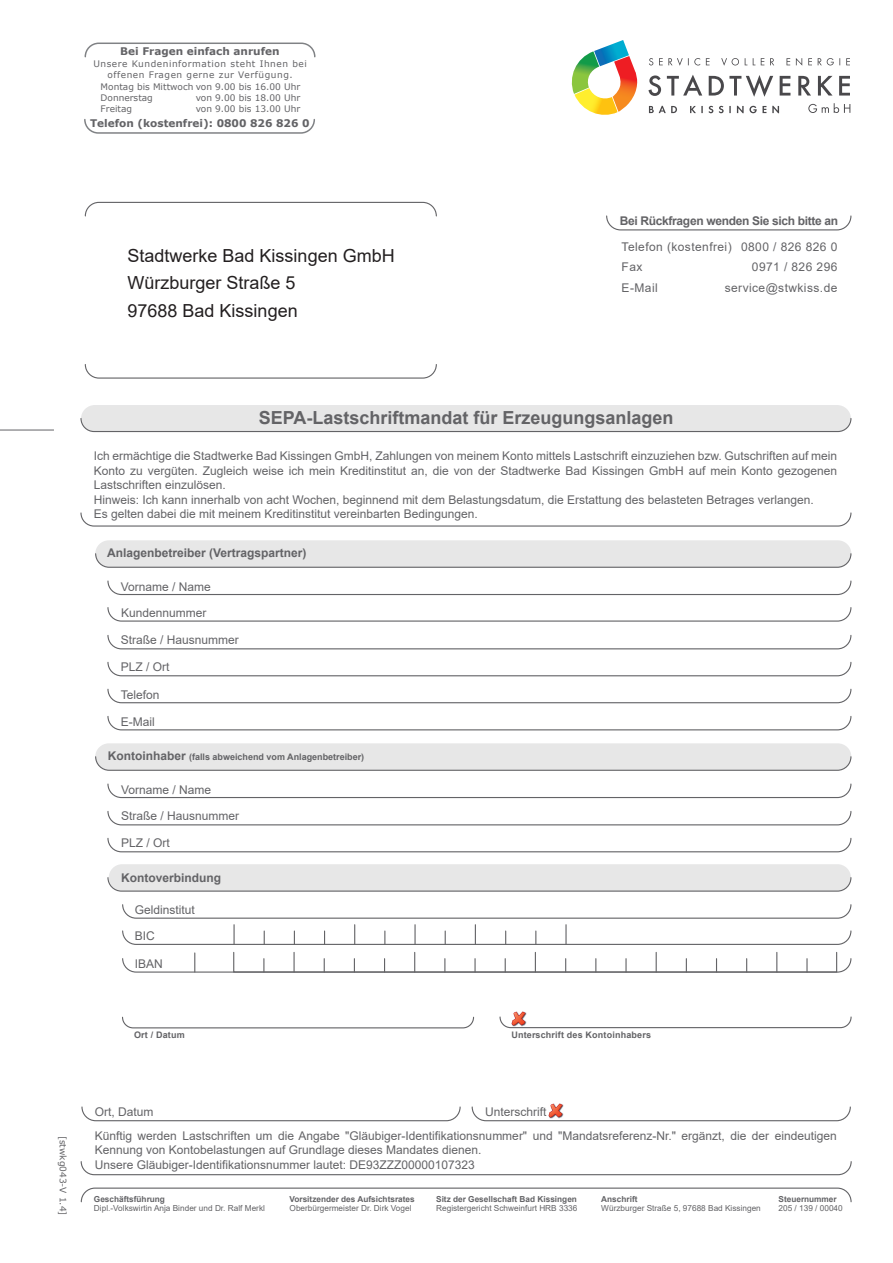
<style>
.page{position:relative;width:893px;height:1263px;background:#fff}
.page>*{position:absolute;margin:0;border:0;box-sizing:border-box;transform-origin:0 0}
.t1{font:18px/27.6px "Arial";color:#231f20}
.t2{font:700 18px "Arial";color:#636366}
.t3{font:12px/14.4px "Arial";color:#636366}
.t4{font:12px/20.4px "Arial";letter-spacing:.035em;color:#636366}
.t5{font:700 12px "Arial";color:#636366}
.t6{font:700 12px "Arial";letter-spacing:-.025em;color:#636366}
.t7{font:700 10.5px "Verdana";color:#636366}
.t8{font:9px/10.8px "Verdana";color:#636366;text-align:justify}
.t9{font:9px/10.8px "Verdana";letter-spacing:.06em;color:#636366;text-align:center}
.t10{font:700 9px "Arial";color:#636366}
.t11{font:700 9px "Arial";letter-spacing:.02em;color:#636366}
.t12{font:8.25px "Arial";color:#636366}
.t13{font:700 8.25px "Arial";color:#636366}
.s1{font-size:12px}
</style>
<div class="page">
<div style="left:95px;top:540px;width:756px;height:27px;background:#e7e7e7;border-radius:14px"></div>
<div style="left:95px;top:743px;width:756px;height:27px;background:#e7e7e7;border-radius:14px"></div>
<div style="left:109px;top:864px;width:742px;height:27px;background:#e7e7e7;border-radius:13px"></div>
<svg style="left:80px;top:1187px;width:772px;height:16px"></svg>
<svg style="left:81px;top:1106px;width:380px;height:16px"></svg>
<svg style="left:471px;top:1106px;width:380px;height:16px"></svg>
<img style="left:548px;top:1104px;width:15px;height:15px">
<svg style="left:80px;top:405px;width:772px;height:28px;background:#e2e2e2"></svg>
<svg style="left:80px;top:512px;width:772px;height:15px"></svg>
<svg style="left:80px;top:1161px;width:772px;height:15px"></svg>
<svg style="left:95px;top:553px;width:757px;height:15px"></svg>
<svg style="left:107px;top:580px;width:745px;height:16px"></svg>
<svg style="left:107px;top:635px;width:745px;height:15px"></svg>
<svg style="left:107px;top:662px;width:745px;height:15px"></svg>
<svg style="left:107px;top:688px;width:745px;height:16px"></svg>
<svg style="left:107px;top:716px;width:745px;height:15px"></svg>
<svg style="left:95px;top:756px;width:757px;height:15px"></svg>
<svg style="left:107px;top:783px;width:745px;height:16px"></svg>
<svg style="left:107px;top:811px;width:745px;height:15px"></svg>
<svg style="left:107px;top:838px;width:745px;height:15px"></svg>
<svg style="left:107px;top:607px;width:745px;height:15px"></svg>
<svg style="left:107px;top:877px;width:745px;height:15px"></svg>
<svg style="left:122px;top:904px;width:730px;height:15px"></svg>
<svg style="left:606px;top:215px;width:246px;height:16px"></svg>
<img style="left:513px;top:1012px;width:13px;height:4px">
<svg style="left:499px;top:1016px;width:353px;height:13px"></svg>
<svg style="left:122px;top:1016px;width:353px;height:13px"></svg>
<svg style="left:122px;top:925px;width:730px;height:20px"></svg>
<svg style="left:122px;top:952px;width:730px;height:21px"></svg>
<svg style="left:84px;top:364px;width:353px;height:15px"></svg>
<svg style="left:84px;top:201px;width:353px;height:16px"></svg>
<hr style="left:0;top:430px;width:54px;height:1px;background:#636366">
<svg style="left:84px;top:119px;width:231px;height:15px"></svg>
<svg style="left:84px;top:42px;width:232px;height:16px"></svg>
<svg style="left:648px;top:75px;width:13px;height:21px"></svg>
<svg style="left:667px;top:75px;width:35px;height:21px"></svg>
<svg style="left:709px;top:75px;width:64px;height:22px"></svg>
<svg style="left:780px;top:76px;width:10px;height:20px"></svg>
<svg style="left:798px;top:76px;width:13px;height:20px"></svg>
<svg style="left:818px;top:76px;width:14px;height:20px"></svg>
<svg style="left:839px;top:76px;width:11px;height:20px"></svg>
<svg style="left:808px;top:103px;width:42px;height:10px"></svg>
<svg style="left:649px;top:106px;width:130px;height:7px"></svg>
<svg style="left:649px;top:58px;width:201px;height:8px"></svg>
<img style="left:571px;top:51px;width:28px;height:43px">
<img style="left:615px;top:56px;width:23px;height:56px">
<img style="left:574px;top:88px;width:44px;height:27px">
<img style="left:594px;top:40px;width:35px;height:26px">
<p class="t7" style="left:120px;top:44px;width:161px">Bei Fragen einfach anrufen</p>
<p class="t8" style="left:101px;top:92px;width:54px">Donnerstag<br>Freitag</p>
<p class="t9" style="left:93px;top:59px;width:215px">Unsere Kundeninformation steht Ihnen bei offenen Fragen gerne zur Verfügung.</p>
<p class="t8" style="left:196px;top:82px;width:106px;text-indent:-95px">Montag bis Mittwoch von 9.00 bis 16.00 Uhr von 9.00 bis 18.00 Uhr von 9.00 bis 13.00 Uhr</p>
<p class="t7" style="left:90px;top:116px;width:221px">Telefon (kostenfrei): 0800 826 826 0</p>
<h1 class="t1" style="left:128px;top:241px;width:269px">Stadtwerke Bad Kissingen GmbH<br>Würzburger Straße 5<br>97688 Bad Kissingen</h1>
<p class="t6" style="left:620px;top:212px;width:220px">Bei Rückfragen wenden Sie sich bitte an</p>
<p class="t4" style="left:622px;top:236px;width:112px">Telefon (kostenfrei)<br>Fax<br>E-Mail</p>
<p class="t4" style="left:725px;top:236px;width:114px;text-align:right">0800 / 826 826 0<br>0971 / 826 296 service@stwkiss.de</p>
<p class="t8" style="left:68px;top:1136px;width:81px;rotate:90deg">[stwkg043-V 1.4]</p>
<h1 class="t2" style="left:259px;top:404px;width:416px">SEPA-Lastschriftmandat für Erzeugungsanlagen</h1>
<p class="t3" style="left:94px;top:449px;width:745px">Ich ermächtige die Stadtwerke Bad Kissingen GmbH, Zahlungen von meinem Konto mittels Lastschrift einzuziehen bzw. Gutschriften auf mein Konto zu vergüten. Zugleich weise ich mein Kreditinstitut an, die von der Stadtwerke Bad Kissingen GmbH auf mein Konto gezogenen Lastschriften einzulösen.<br>Hinweis: Ich kann innerhalb von acht Wochen, beginnend mit dem Belastungsdatum, die Erstattung des belasteten Betrages verlangen.<br>Es gelten dabei die mit meinem Kreditinstitut vereinbarten Bedingungen.</p>
<p class="t5" style="left:107px;top:544px;width:201px">Anlagenbetreiber (Vertragspartner)</p>
<p class="t3" style="left:121px;top:579px;width:92px">Vorname / Name</p>
<p class="t3" style="left:121px;top:606px;width:87px">Kundennummer</p>
<p class="t3" style="left:121px;top:632px;width:120px">Straße / Hausnummer</p>
<p class="t3" style="left:121px;top:660px;width:50px">PLZ / Ort</p>
<p class="t3" style="left:121px;top:687px;width:40px">Telefon</p>
<p class="t3" style="left:121px;top:715px;width:35px">E-Mail</p>
<p class="t10" style="left:108px;top:750px;width:258px"><span class="s1">Kontoinhaber</span> (falls abweichend vom Anlagenbetreiber)</p>
<p class="t3" style="left:121px;top:776px;width:120px;line-height:26.4px">Vorname / Name<br>Straße / Hausnummer</p>
<p class="t3" style="left:121px;top:836px;width:50px">PLZ / Ort</p>
<p class="t5" style="left:121px;top:869px;width:101px">Kontoverbindung</p>
<p class="t3" style="left:135px;top:902px;width:62px">Geldinstitut</p>
<p class="t3" style="left:135px;top:929px;width:22px">BIC</p>
<p class="t3" style="left:135px;top:956px;width:30px">IBAN</p>
<p class="t11" style="left:134px;top:1028px;width:52px">Ort / Datum</p>
<p class="t11" style="left:511px;top:1028px;width:141px">Unterschrift des Kontoinhabers</p>
<p class="t3" style="left:95px;top:1100px;width:744px;line-height:24px;text-indent:391px">Unterschrift<br>Künftig werden Lastschriften um die Angabe "Gläubiger-Identifikationsnummer" und "Mandatsreferenz-Nr." ergänzt, die der eindeutigen</p>
<p class="t3" style="left:95px;top:1143px;width:388px">Kennung von Kontobelastungen auf Grundlage dieses Mandates dienen.<br>Unsere Gläubiger-Identifikationsnummer lautet: DE93ZZZ00000107323</p>
<p class="t3" style="left:95px;top:1104px;width:60px">Ort, Datum</p>
<p class="t13" style="left:94px;top:1193px;width:73px">Geschäftsführung</p>
<p class="t12" style="left:94px;top:1203px;width:172px">Dipl.-Volkswirtin Anja Binder und Dr. Ralf Merkl</p>
<p class="t13" style="left:290px;top:1193px;width:127px">Vorsitzender des Aufsichtsrates</p>
<p class="t12" style="left:290px;top:1203px;width:123px">Oberbürgermeister Dr. Dirk Vogel</p>
<p class="t13" style="left:436px;top:1193px;width:142px">Sitz der Gesellschaft Bad Kissingen</p>
<p class="t12" style="left:436px;top:1203px;width:143px">Registergericht Schweinfurt HRB 3336</p>
<p class="t13" style="left:601px;top:1193px;width:38px">Anschrift</p>
<p class="t12" style="left:601px;top:1203px;width:161px">Würzburger Straße 5, 97688 Bad Kissingen</p>
<p class="t13" style="left:778px;top:1193px;width:60px">Steuernummer</p>
<p class="t12" style="left:778px;top:1203px;width:66px">205 / 139 / 00040</p>
</div>
